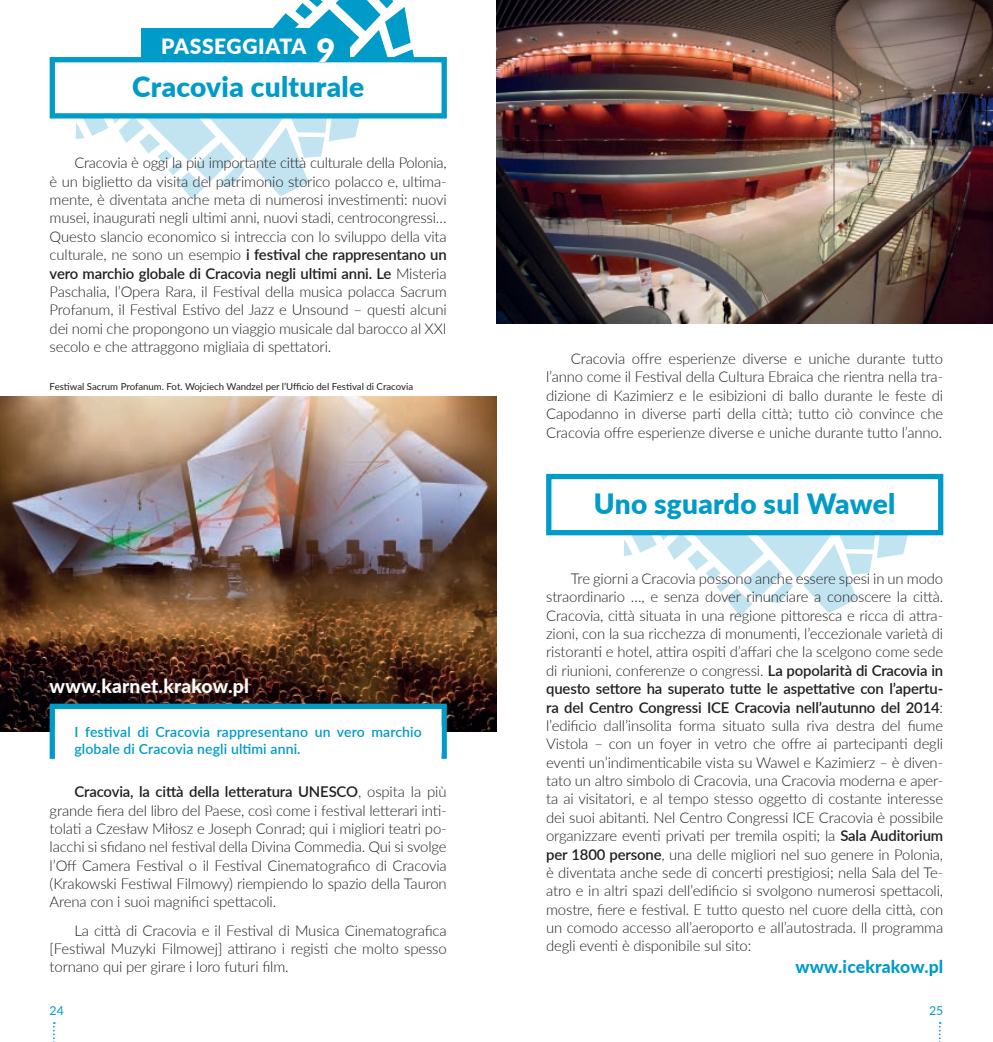
<style>
.page{position:relative;width:993px;height:1042px;background:#fff}
.page>*{position:absolute;margin:0;border:0;box-sizing:border-box;transform-origin:0 0}
.t1{font:900 28px "Lato";letter-spacing:.01em;color:#009bc8}
.t2{font:900 21px "Lato";letter-spacing:.03em;color:#fff}
.t3{font:800 19.25px "Lato";letter-spacing:.01em;color:#fff}
.t4{font:800 17.5px "Lato";letter-spacing:.01em;color:#009bc8}
.t5{font:300 14.88px/18.4px "Lato";letter-spacing:-.01em;color:#231f20;text-align:justify}
.t6{font:600 14px/16.8px "Lato";letter-spacing:.01em;color:#009bc8}
.t7{font:12.25px "Lato";color:#009bc8}
.t8{font:9.62px "Lato";color:#231f20}
.s1{font-size:32.38px}
.s2{font-weight:600}
</style>
<div class="page">
<svg style="left:49px;top:0;width:398px;height:199px"></svg>
<div style="left:141px;top:29px;width:209px;height:33px;background:#009bc8"></div>
<svg style="left:546px;top:473px;width:398px;height:143px"></svg>
<img style="left:0;top:397px;width:496px;height:334px">
<svg style="left:47px;top:701px;width:402px;height:58px"></svg>
<img style="left:496px;top:0;width:496px;height:324px">
<svg style="left:53px;top:1022px;width:2px;height:20px"></svg>
<svg style="left:938px;top:1022px;width:2px;height:20px"></svg>
<h2 class="t2" style="left:161px;top:31px;width:175px">PASSEGGIATA <span class="s1">9</span></h2>
<h1 class="t1" style="left:132px;top:66px;width:233px">Cracovia culturale</h1>
<p class="t5" style="left:50px;top:153px;width:398px;text-indent:25px">Cracovia è oggi la più importante città culturale della Polonia, è un biglietto da visita del patrimonio storico polacco e, ultima&shy;mente, è diventata anche meta di numerosi investimenti: nuovi musei, inaugurati negli ultimi anni, nuovi stadi, centrocongressi… Questo slancio economico si intreccia con lo sviluppo della vita culturale, ne sono un esempio <span class="s2">i festival che rappresentano un vero marchio globale di Cracovia negli ultimi anni. Le</span> Misteria Paschalia, l’Opera Rara, il Festival della musica polacca Sacrum Profanum, il Festival Estivo del Jazz e Unsound – questi alcuni dei nomi che propongono un viaggio musicale dal barocco al XXI secolo e che attraggono migliaia di spettatori.</p>
<p class="t8" style="left:50px;top:379px;width:365px">Festiwal Sacrum Profanum. Fot. Wojciech Wandzel per l’Ufficio del Festival di Cracovia</p>
<p class="t3" style="left:50px;top:672px;width:201px">www.karnet.krakow.pl</p>
<p class="t6" style="left:74px;top:723px;width:349px">I festival di Cracovia rappresentano un vero marchio globale di Cracovia negli ultimi anni.</p>
<p class="t5" style="left:50px;top:782px;width:398px;text-indent:25px"><span class="s2">Cracovia, la città della letteratura UNESCO</span>, ospita la più grande fiera del libro del Paese, così come i festival letterari inti&shy;tolati a Czesław Miłosz e Joseph Conrad; qui i migliori teatri po&shy;lacchi si sfidano nel festival della Divina Commedia. Qui si svolge l’Off Camera Festival o il Festival Cinematografico di Cracovia (Krakowski Festiwal Filmowy) riempiendo lo spazio della Tauron Arena con i suoi magnifici spettacoli.</p>
<p class="t5" style="left:50px;top:920px;width:398px;text-indent:25px">La città di Cracovia e il Festival di Musica Cinematografica [Festiwal Muzyki Filmowej] attirano i registi che molto spesso tornano qui per girare i loro futuri film.</p>
<p class="t5" style="left:546px;top:349px;width:398px;text-indent:25px">Cracovia offre esperienze diverse e uniche durante tutto l’anno come il Festival della Cultura Ebraica che rientra nella tra&shy;dizione di Kazimierz e le esibizioni di ballo durante le feste di Capodanno in diverse parti della città; tutto ciò convince che Cracovia offre esperienze diverse e uniche durante tutto l’anno.</p>
<h1 class="t1" style="left:593px;top:482px;width:303px">Uno sguardo sul Wawel</h1>
<p class="t5" style="left:546px;top:569px;width:398px;text-indent:25px">Tre giorni a Cracovia possono anche essere spesi in un modo straordinario …, e senza dover rinunciare a conoscere la città.<br>Cracovia, città situata in una regione pittoresca e ricca di attra&shy;zioni, con la sua ricchezza di monumenti, l’eccezionale varietà di ristoranti e hotel, attira ospiti d’affari che la scelgono come sede di riunioni, conferenze o congressi. <span class="s2">La popolarità di Cracovia in questo settore ha superato tutte le aspettative con l’apertu&shy;ra del Centro Congressi ICE Cracovia nell’autunno del 2014</span>: l’edificio dall’insolita forma situato sulla riva destra del fiume Vistola – con un foyer in vetro che offre ai partecipanti degli eventi un’indimenticabile vista su Wawel e Kazimierz – è diven&shy;tato un altro simbolo di Cracovia, una Cracovia moderna e aper&shy;ta ai visitatori, e al tempo stesso oggetto di costante interesse dei suoi abitanti. Nel Centro Congressi ICE Cracovia è possibile organizzare eventi privati per tremila ospiti; la <span class="s2">Sala Auditorium per 1800 persone</span>, una delle migliori nel suo genere in Polonia, è diventata anche sede di concerti prestigiosi; nella Sala del Te&shy;atro e in altri spazi dell’edificio si svolgono numerosi spettacoli, mostre, fiere e festival. E tutto questo nel cuore della città, con un comodo accesso all’aeroporto e all’autostrada. Il programma degli eventi è disponibile sul sito:</p>
<p class="t4" style="left:795px;top:953px;width:149px">www.icekrakow.pl</p>
<p class="t7" style="left:50px;top:1001px;width:16px">24</p>
<p class="t7" style="left:928px;top:1001px;width:16px">25</p>
</div>
